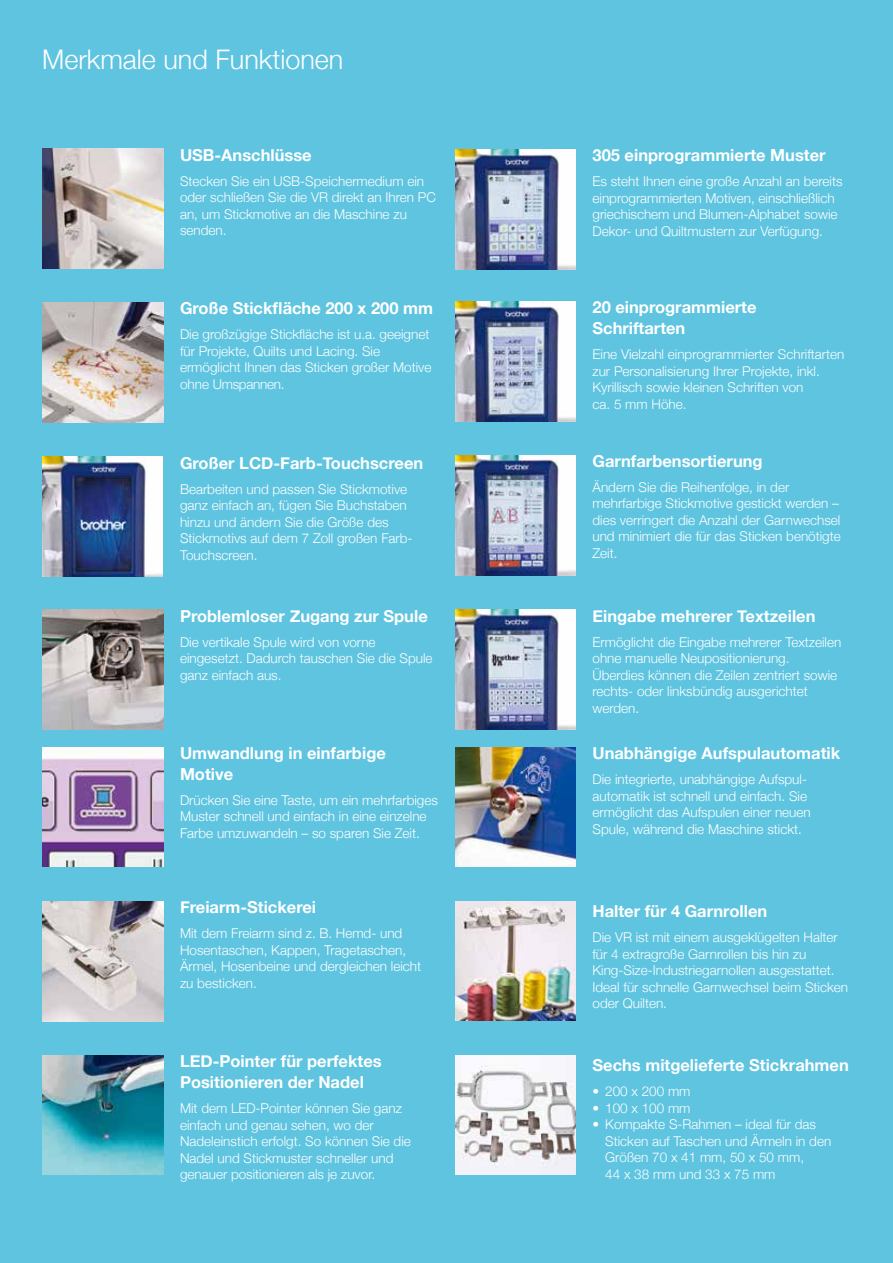
<style>
.page{position:relative;width:893px;height:1263px;background:#5ec4e0}
.page>*{position:absolute;margin:0;border:0;box-sizing:border-box;transform-origin:0 0}
.t1{font:300 27px "Helvetica Neue";color:#fff}
.t2{font:700 16.5px/21px "Helvetica Neue";color:#fff}
.t3{font:300 13.5px/16.5px "Helvetica Neue";color:#fff}
</style>
<div class="page">
<img style="left:43px;top:1055px;width:120px;height:120px">
<img style="left:455px;top:610px;width:120px;height:119px">
<img style="left:43px;top:610px;width:120px;height:119px">
<img style="left:455px;top:747px;width:120px;height:120px">
<img style="left:43px;top:457px;width:120px;height:119px">
<img style="left:455px;top:150px;width:120px;height:119px">
<img style="left:43px;top:302px;width:120px;height:121px">
<img style="left:43px;top:901px;width:120px;height:121px">
<img style="left:455px;top:455px;width:120px;height:120px">
<img style="left:43px;top:149px;width:120px;height:119px">
<img style="left:43px;top:747px;width:120px;height:119px">
<img style="left:455px;top:302px;width:120px;height:119px">
<img style="left:455px;top:901px;width:120px;height:119px">
<img style="left:455px;top:1055px;width:120px;height:120px">
<h1 class="t1" style="left:42px;top:37px;width:303px">Merkmale und Funktionen</h1>
<p class="t2" style="left:180px;top:145px;width:133px">USB-Anschlüsse</p>
<p class="t3" style="left:180px;top:172px;width:257px">Stecken Sie ein USB-Speichermedium ein oder schließen Sie die VR direkt an Ihren PC an, um Stickmotive an die Maschine zu senden.</p>
<p class="t2" style="left:180px;top:298px;width:255px">Große Stickfläche 200 x 200 mm</p>
<p class="t3" style="left:180px;top:325px;width:253px">Die großzügige Stickfläche ist u.a. geeignet für Projekte, Quilts und Lacing. Sie ermöglicht Ihnen das Sticken großer Motive ohne Umspannen.</p>
<p class="t2" style="left:180px;top:453px;width:245px">Großer LCD-Farb-Touchscreen</p>
<p class="t3" style="left:180px;top:480px;width:234px">Bearbeiten und passen Sie Stickmotive ganz einfach an, fügen Sie Buchstaben hinzu und ändern Sie die Größe des<br>Stickmotivs auf dem 7 Zoll großen Farb-<br>Touchscreen.</p>
<p class="t2" style="left:180px;top:606px;width:249px">Problemloser Zugang zur Spule</p>
<p class="t3" style="left:180px;top:633px;width:254px">Die vertikale Spule wird von vorne eingesetzt. Dadurch tauschen Sie die Spule ganz einfach aus.</p>
<p class="t2" style="left:180px;top:743px;width:207px">Umwandlung in einfarbige<br>Motive</p>
<p class="t3" style="left:180px;top:791px;width:259px">Drücken Sie eine Taste, um ein mehrfarbiges<br>Muster schnell und einfach in eine einzelne<br>Farbe umzuwandeln – so sparen Sie Zeit.</p>
<p class="t2" style="left:180px;top:897px;width:138px">Freiarm-Stickerei</p>
<p class="t3" style="left:180px;top:924px;width:243px">Mit dem Freiarm sind z. B. Hemd- und<br>Hosentaschen, Kappen, Tragetaschen,<br>Ärmel, Hosenbeine und dergleichen leicht zu besticken.</p>
<p class="t2" style="left:180px;top:1051px;width:203px">LED-Pointer für perfektes<br>Positionieren der Nadel</p>
<p class="t3" style="left:180px;top:1099px;width:232px">Mit dem LED-Pointer können Sie ganz einfach und genau sehen, wo der Nadeleinstich erfolgt. So können Sie die Nadel und Stickmuster schneller und genauer positionieren als je zuvor.</p>
<p class="t2" style="left:592px;top:145px;width:235px">305 einprogrammierte Muster</p>
<p class="t3" style="left:592px;top:173px;width:252px">Es steht Ihnen eine große Anzahl an bereits einprogrammierten Motiven, einschließlich griechischem und Blumen-Alphabet sowie Dekor- und Quiltmustern zur Verfügung.</p>
<p class="t2" style="left:592px;top:297px;width:166px">20 einprogrammierte<br>Schriftarten</p>
<p class="t3" style="left:592px;top:346px;width:253px">Eine Vielzahl einprogrammierter Schriftarten zur Personalisierung Ihrer Projekte, inkl.<br>Kyrillisch sowie kleinen Schriften von<br>ca. 5 mm Höhe.</p>
<p class="t2" style="left:592px;top:451px;width:172px">Garnfarbensortierung</p>
<p class="t3" style="left:592px;top:478px;width:250px">Ändern Sie die Reihenfolge, in der mehrfarbige Stickmotive gestickt werden – dies verringert die Anzahl der Garnwechsel und minimiert die für das Sticken benötigte Zeit.</p>
<p class="t2" style="left:592px;top:606px;width:225px">Eingabe mehrerer Textzeilen</p>
<p class="t3" style="left:592px;top:633px;width:250px">Ermöglicht die Eingabe mehrerer Textzeilen ohne manuelle Neupositionierung.<br>Überdies können die Zeilen zentriert sowie rechts- oder linksbündig ausgerichtet werden.</p>
<p class="t2" style="left:592px;top:743px;width:249px">Unabhängige Aufspulautomatik</p>
<p class="t3" style="left:592px;top:770px;width:220px">Die integrierte, unabhängige Aufspul&shy;automatik ist schnell und einfach. Sie ermöglicht das Aufspulen einer neuen Spule, während die Maschine stickt.</p>
<p class="t2" style="left:592px;top:901px;width:176px">Halter für 4 Garnrollen</p>
<p class="t3" style="left:592px;top:928px;width:257px">Die VR ist mit einem ausgeklügelten Halter für 4 extragroße Garnrollen bis hin zu King-Size-Industriegarnollen ausgestattet.<br>Ideal für schnelle Garnwechsel beim Sticken oder Quilten.</p>
<p class="t2" style="left:592px;top:1055px;width:258px">Sechs mitgelieferte Stickrahmen</p>
<p class="t3" style="left:592px;top:1082px;width:100px">• 200 x 200 mm</p>
<p class="t3" style="left:592px;top:1099px;width:100px">• 100 x 100 mm</p>
<p class="t3" style="left:605px;top:1115px;width:228px;text-indent:-13px">• Kompakte S-Rahmen – ideal für das<br>Sticken auf Taschen und Ärmeln in den<br>Größen 70 x 41 mm, 50 x 50 mm,<br>44 x 38 mm und 33 x 75 mm</p>
</div>
